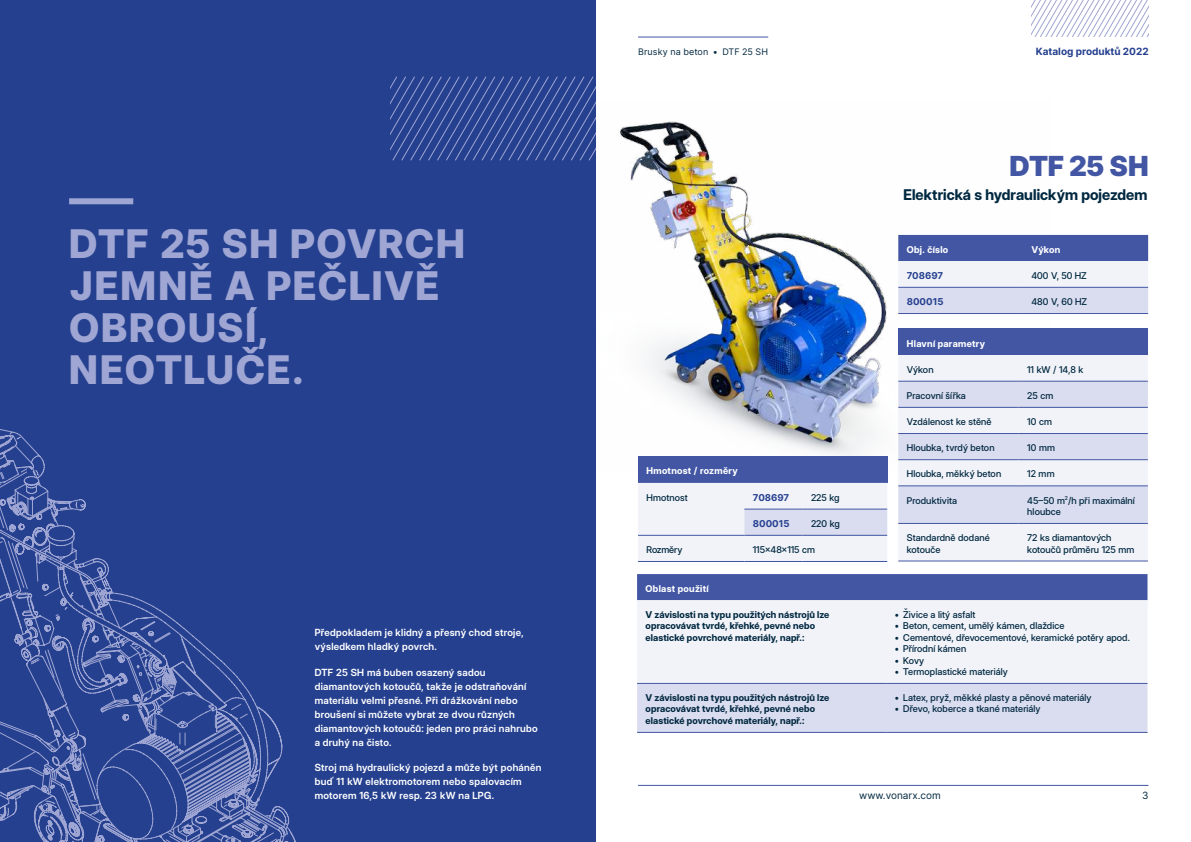
<style>
.page{position:relative;width:1191px;height:842px;background:#fff}
.page>*{position:absolute;margin:0;border:0;box-sizing:border-box;transform-origin:0 0}
.t1{font:800 40px/42px "Inter Display";letter-spacing:.05em;color:#9fa6d3}
.t2{font:900 28px "Inter Display";letter-spacing:.005em;color:#4256a4}
.t3{font:700 15px "Inter Display";letter-spacing:.005em;color:#002840}
.t4{font:600 10px/14px "Inter Display";letter-spacing:.03em;color:#fff}
.t5{font:700 10px "Inter";color:#25408f}
.t6{font:10px "Inter";color:#002840}
.t7{font:500 9.5px/11.4px "Inter Display";letter-spacing:.01em;color:#002840}
.t8{font:700 9.5px/11.4px "Inter Display";letter-spacing:.01em;color:#002840}
.t9{font:700 9.5px "Inter Display";letter-spacing:.035em;color:#fff}
.t10{font:700 9.5px "Inter";color:#25408f}
.t11{font:500 9.5px "Inter Display";letter-spacing:-.015em;color:#002840}
.t12{font:9px "Inter";letter-spacing:.01em;color:#002840}
</style>
<div class="page">
<hr style="left:638px;top:785px;width:510px;height:1px;background:#4256a4">
<hr style="left:638px;top:37px;width:130px;height:1px;background:#4256a4">
<svg style="left:1031px;top:0;width:117px;height:36px"></svg>
<img style="left:595px;top:99px;width:455px;height:372px">
<div style="left:0;top:0;width:595px;height:842px;background:#25408f"></div>
<svg style="left:391px;top:77px;width:204px;height:83px"></svg>
<svg style="left:0;top:429px;width:290px;height:413px"></svg>
<svg style="left:0;top:494px;width:235px;height:348px"></svg>
<div style="left:69px;top:198px;width:64px;height:6px;background:#9fa6d3"></div>
<div style="left:637px;top:574px;width:510px;height:26px;background:#4256a4"></div>
<div style="left:637px;top:600px;width:510px;height:83px;background:#f2f3f9"></div>
<div style="left:637px;top:684px;width:510px;height:48px;background:#dadcef"></div>
<hr style="left:637px;top:683px;width:249px;height:1px;background:#4256a4">
<hr style="left:886px;top:683px;width:261px;height:1px;background:#4256a4">
<hr style="left:637px;top:732px;width:249px;height:1px;background:#4256a4">
<hr style="left:886px;top:732px;width:261px;height:1px;background:#4256a4">
<div style="left:898px;top:329px;width:249px;height:26px;background:#4256a4"></div>
<div style="left:898px;top:355px;width:249px;height:206px;background:#f2f3f9"></div>
<svg style="left:898px;top:382px;width:249px;height:141px"></svg>
<hr style="left:898px;top:407px;width:120px;height:1px;background:#4256a4">
<hr style="left:1018px;top:407px;width:129px;height:1px;background:#4256a4">
<hr style="left:898px;top:433px;width:120px;height:1px;background:#4256a4">
<hr style="left:1018px;top:433px;width:129px;height:1px;background:#4256a4">
<hr style="left:898px;top:459px;width:120px;height:1px;background:#4256a4">
<hr style="left:1018px;top:459px;width:129px;height:1px;background:#4256a4">
<hr style="left:898px;top:486px;width:120px;height:1px;background:#4256a4">
<hr style="left:1018px;top:486px;width:129px;height:1px;background:#4256a4">
<hr style="left:898px;top:523px;width:120px;height:1px;background:#4256a4">
<hr style="left:1018px;top:523px;width:129px;height:1px;background:#4256a4">
<hr style="left:898px;top:381px;width:120px;height:1px;background:#4256a4">
<hr style="left:1018px;top:381px;width:129px;height:1px;background:#4256a4">
<hr style="left:898px;top:561px;width:120px;height:1px;background:#4256a4">
<hr style="left:1018px;top:561px;width:129px;height:1px;background:#4256a4">
<svg style="left:898px;top:235px;width:250px;height:78px"></svg>
<hr style="left:898px;top:287px;width:125px;height:1px;background:#4256a4">
<hr style="left:1023px;top:287px;width:125px;height:1px;background:#4256a4">
<hr style="left:898px;top:313px;width:125px;height:1px;background:#4256a4">
<hr style="left:1023px;top:313px;width:125px;height:1px;background:#4256a4">
<div style="left:638px;top:457px;width:249px;height:26px;background:#4256a4"></div>
<svg style="left:638px;top:483px;width:249px;height:78px"></svg>
<hr style="left:744px;top:509px;width:58px;height:1px;background:#4256a4">
<hr style="left:802px;top:509px;width:85px;height:1px;background:#4256a4">
<hr style="left:638px;top:561px;width:106px;height:1px;background:#4256a4">
<hr style="left:744px;top:561px;width:58px;height:1px;background:#4256a4">
<hr style="left:802px;top:561px;width:85px;height:1px;background:#4256a4">
<hr style="left:638px;top:535px;width:106px;height:1px;background:#4256a4">
<hr style="left:744px;top:535px;width:58px;height:1px;background:#4256a4">
<hr style="left:802px;top:535px;width:85px;height:1px;background:#4256a4">
<h1 class="t1" style="left:69px;top:223px;width:396px">DTF 25 SH POVRCH<br>JEMNĚ A PEČLIVĚ<br>OBROUSÍ,<br>NEOTLUČE.</h1>
<p class="t4" style="left:315px;top:626px;width:210px">Předpokladem je klidný a přesný chod stroje, výsledkem hladký povrch.</p>
<p class="t4" style="left:315px;top:665px;width:224px">DTF 25 SH má buben osazený sadou diamantových kotoučů, takže je odstraňování materiálu velmi přesné. Při drážkování nebo broušení si můžete vybrat ze dvou různých diamantových kotoučů: jeden pro práci nahrubo a druhý na čisto.</p>
<p class="t4" style="left:315px;top:760px;width:228px">Stroj má hydraulický pojezd a může být poháněn buď 11 kW elektromotorem nebo spalovacím motorem 16,5 kW resp. 23 kW na LPG.</p>
<p class="t12" style="left:638px;top:46px;width:132px">Brusky na beton • DTF 25 SH</p>
<p class="t5" style="left:1036px;top:44px;width:114px">Katalog produktů 2022</p>
<h2 class="t2" style="left:1009px;top:150px;width:140px">DTF 25 SH</h2>
<h3 class="t3" style="left:903px;top:186px;width:246px">Elektrická s hydraulickým pojezdem</h3>
<p class="t9" style="left:646px;top:465px;width:93px">Hmotnost / rozměry</p>
<p class="t7" style="left:646px;top:491px;width:43px">Hmotnost</p>
<p class="t10" style="left:753px;top:491px;width:38px">708697</p>
<p class="t7" style="left:811px;top:491px;width:30px">225 kg</p>
<p class="t10" style="left:753px;top:518px;width:38px">800015</p>
<p class="t7" style="left:811px;top:517px;width:30px">220 kg</p>
<p class="t11" style="left:646px;top:543px;width:37px">Rozměry</p>
<p class="t7" style="left:753px;top:543px;width:64px">115x48x115 cm</p>
<p class="t9" style="left:906px;top:244px;width:43px">Obj. číslo</p>
<p class="t9" style="left:1031px;top:244px;width:30px">Výkon</p>
<p class="t10" style="left:906px;top:270px;width:38px">708697</p>
<p class="t7" style="left:1031px;top:269px;width:57px">400 V, 50 HZ</p>
<p class="t10" style="left:906px;top:296px;width:38px">800015</p>
<p class="t7" style="left:1031px;top:295px;width:57px">480 V, 60 HZ</p>
<p class="t9" style="left:906px;top:338px;width:80px">Hlavní parametry</p>
<p class="t7" style="left:906px;top:363px;width:28px">Výkon</p>
<p class="t7" style="left:1027px;top:363px;width:58px">11 kW / 14,8 k</p>
<p class="t7" style="left:906px;top:389px;width:61px">Pracovní šířka</p>
<p class="t7" style="left:1027px;top:389px;width:28px">25 cm</p>
<p class="t7" style="left:906px;top:416px;width:86px">Vzdálenost ke stěně</p>
<p class="t7" style="left:1027px;top:416px;width:26px">10 cm</p>
<p class="t7" style="left:906px;top:442px;width:89px">Hloubka, tvrdý beton</p>
<p class="t7" style="left:1027px;top:442px;width:29px">10 mm</p>
<p class="t7" style="left:906px;top:468px;width:96px">Hloubka, měkký beton</p>
<p class="t7" style="left:1027px;top:468px;width:29px">12 mm</p>
<p class="t7" style="left:906px;top:494px;width:52px">Produktivita</p>
<p class="t7" style="left:1027px;top:494px;width:109px">45–50 m<sup>2</sup>/h při maximální hloubce</p>
<p class="t7" style="left:906px;top:532px;width:85px">Standardně dodané kotouče</p>
<p class="t7" style="left:1027px;top:532px;width:109px">72 ks diamantových kotoučů průměru 125 mm</p>
<p class="t9" style="left:645px;top:583px;width:65px">Oblast použití</p>
<p class="t8" style="left:645px;top:609px;width:185px">V závislosti na typu použitých nástrojů lze opracovávat tvrdé, křehké, pevné nebo elastické povrchové materiály, např.:</p>
<p class="t7" style="left:894px;top:608px;width:82px">• Živice a litý asfalt</p>
<p class="t7" style="left:894px;top:620px;width:171px">• Beton, cement, umělý kámen, dlaždice</p>
<p class="t7" style="left:894px;top:631px;width:236px">• Cementové, dřevocementové, keramické potěry apod.</p>
<p class="t7" style="left:894px;top:643px;width:73px">• Přírodní kámen</p>
<p class="t7" style="left:894px;top:654px;width:31px">• Kovy</p>
<p class="t7" style="left:894px;top:665px;width:115px">• Termoplastické materiály</p>
<p class="t8" style="left:645px;top:692px;width:185px">V závislosti na typu použitých nástrojů lze opracovávat tvrdé, křehké, pevné nebo elastické povrchové materiály, např.:</p>
<p class="t7" style="left:894px;top:692px;width:198px">• Latex, pryž, měkké plasty a pěnové materiály</p>
<p class="t7" style="left:894px;top:703px;width:147px">• Dřevo, koberce a tkané materiály</p>
<p class="t6" style="left:859px;top:789px;width:83px">www.vonarx.com</p>
<p class="t6" style="left:1142px;top:789px;width:8px">3</p>
</div>
